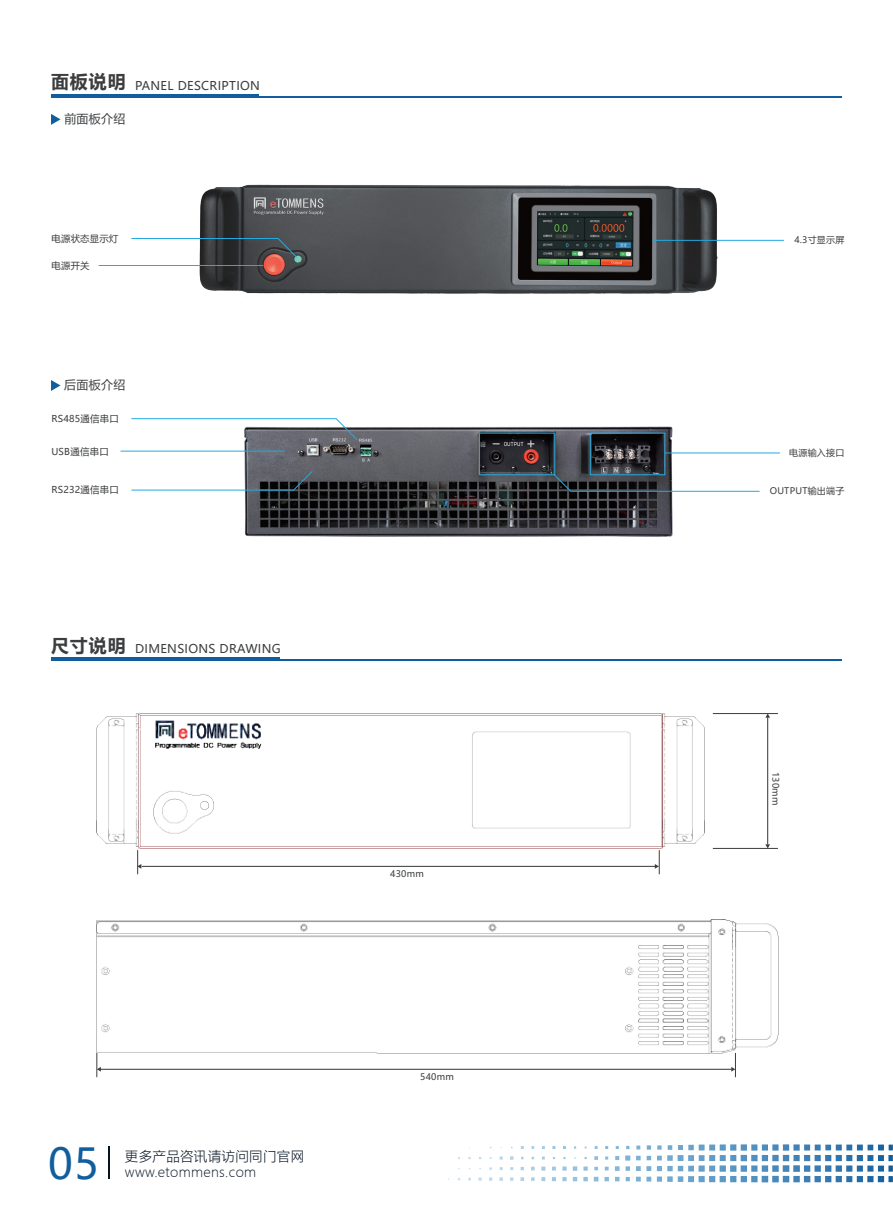
<style>
.page{position:relative;width:893px;height:1212px;background:#fff}
.page>*{position:absolute;margin:0;border:0;box-sizing:border-box;transform-origin:0 0}
.t1{font:42.15px "Microsoft Ya Hei";color:#105e9d}
.t2{font:300 13.5px/16.2px "Microsoft Ya Hei";letter-spacing:.025em;color:#061422}
.t3{font:12px "Microsoft Ya Hei";letter-spacing:.025em;color:#3b3d3f}
.t4{font:9.45px "Microsoft Ya Hei";letter-spacing:.025em;color:#3b3d3f}
.t5{font:9px "Microsoft Ya Hei";letter-spacing:.025em;color:#3b3d3f}
.s1{font-weight:700;font-size:18px}
</style>
<div class="page">
<img style="left:96px;top:713px;width:608px;height:136px">
<img style="left:204px;top:426px;width:498px;height:111px">
<img style="left:199px;top:184px;width:523px;height:110px">
<hr style="left:51px;top:94px;width:208px;height:3px;background:#105e9d">
<hr style="left:51px;top:96px;width:791px;height:1px;background:#105e9d">
<svg style="left:51px;top:114px;width:10px;height:11px"></svg>
<svg style="left:51px;top:380px;width:10px;height:11px"></svg>
<svg style="left:131px;top:238px;width:166px;height:20px"></svg>
<hr style="left:99px;top:265px;width:164px;height:1px;background:#24aae1">
<svg style="left:131px;top:418px;width:227px;height:22px"></svg>
<svg style="left:131px;top:471px;width:182px;height:20px"></svg>
<hr style="left:121px;top:451px;width:164px;height:1px;background:#24aae1">
<hr style="left:653px;top:240px;width:131px;height:1px;background:#24aae1">
<hr style="left:665px;top:453px;width:115px;height:1px;background:#24aae1">
<svg style="left:765px;top:714px;width:5px;height:4px"></svg>
<svg style="left:765px;top:844px;width:5px;height:4px"></svg>
<hr style="left:767px;top:717px;width:1px;height:127px;background:#3b3d3f">
<hr style="left:713px;top:848px;width:65px;height:1px;background:#3b3d3f">
<hr style="left:713px;top:713px;width:65px;height:1px;background:#3b3d3f">
<hr style="left:51px;top:658px;width:229px;height:3px;background:#105e9d">
<hr style="left:51px;top:660px;width:791px;height:1px;background:#105e9d">
<hr style="left:142px;top:866px;width:513px;height:1px;background:#3b3d3f">
<svg style="left:655px;top:850px;width:5px;height:24px"></svg>
<svg style="left:137px;top:850px;width:4px;height:24px"></svg>
<hr style="left:101px;top:1069px;width:630px;height:1px;background:#3b3d3f">
<svg style="left:731px;top:1053px;width:5px;height:24px"></svg>
<svg style="left:97px;top:1053px;width:4px;height:24px"></svg>
<div style="left:590px;top:433px;width:75px;height:42px;border:1px solid #24aae1"></div>
<div style="left:479px;top:433px;width:75px;height:42px;border:1px solid #24aae1"></div>
<svg style="left:553px;top:474px;width:207px;height:18px"></svg>
<img style="left:96px;top:919px;width:683px;height:134px">
<svg style="left:458px;top:1144px;width:435px;height:17px"></svg>
<hr style="left:108px;top:1146px;width:1px;height:33px;background:#061422">
<p class="t3" style="left:51px;top:77px;width:211px"><span class="s1">面板说明</span> PANEL DESCRIPTION</p>
<p class="t3" style="left:64px;top:111px;width:63px">前面板介绍</p>
<p class="t4" style="left:51px;top:232px;width:69px">电源状态显示灯</p>
<p class="t4" style="left:51px;top:259px;width:40px">电源开关</p>
<p class="t3" style="left:64px;top:377px;width:63px">后面板介绍</p>
<p class="t4" style="left:51px;top:412px;width:69px">RS485通信串口</p>
<p class="t4" style="left:51px;top:445px;width:59px">USB通信串口</p>
<p class="t4" style="left:51px;top:483px;width:69px">RS232通信串口</p>
<p class="t3" style="left:51px;top:641px;width:231px"><span class="s1">尺寸说明</span> DIMENSIONS DRAWING</p>
<h1 class="t1" style="left:48px;top:1135px;width:52px">05</h1>
<p class="t2" style="left:125px;top:1147px;width:181px">更多产品咨讯请访问同门官网www.etommens.com</p>
<p class="t5" style="left:390px;top:867px;width:35px">430mm</p>
<p class="t5" style="left:420px;top:1070px;width:35px">540mm</p>
<p class="t5" style="left:794px;top:234px;width:52px">4.3寸显示屏</p>
<p class="t5" style="left:789px;top:447px;width:57px">电源输入接口</p>
<p class="t5" style="left:770px;top:485px;width:76px">OUTPUT输出端子</p>
<p class="t5" style="left:782px;top:771px;width:35px;rotate:90deg">130mm</p>
</div>
